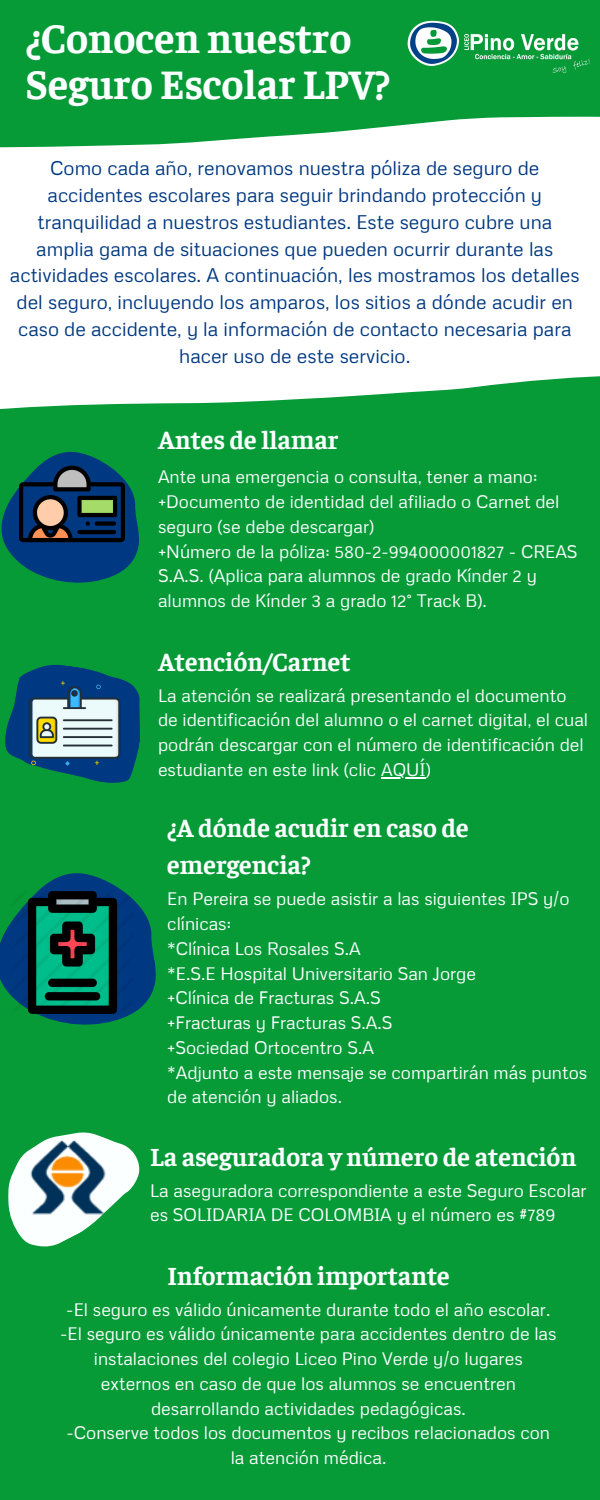
<style>
.page{position:relative;width:600px;height:1500px;background:#079b38}
.page>*{position:absolute;margin:0;border:0;box-sizing:border-box;transform-origin:0 0}
.t1{font:700 41.7px/45.8px "Faustina";color:#fcffff}
.t2{font:700 26px/36.8px "Faustina";color:#fcffff}
.t3{font:19.7px/26.7px "Metrophobic";color:#003881;text-align:center}
.t4{font:18px/24.8px "Metrophobic";color:#fcffff}
</style>
<div class="page">
<svg style="left:0;top:116px;width:600px;height:293px;background:#e5f4ea"></svg>
<img style="left:407px;top:20px;width:183px;height:53px">
<svg style="left:0;top:873px;width:156px;height:152px"></svg>
<img style="left:11px;top:891px;width:122px;height:123px">
<svg style="left:1px;top:479px;width:138px;height:104px"></svg>
<img style="left:19px;top:451px;width:105px;height:105px">
<svg style="left:10px;top:1144px;width:130px;height:103px"></svg>
<img style="left:8px;top:1132px;width:114px;height:85px">
<svg style="left:5px;top:664px;width:135px;height:119px"></svg>
<img style="left:27px;top:674px;width:96px;height:96px">
<hr style="left:381px;top:777px;width:45px;height:2px;background:#fcffff">
<p class="t1" style="left:26px;top:13px;width:365px">¿Conocen nuestro<br>Seguro Escolar LPV?</p>
<p class="t3" style="left:10px;top:154px;width:571px">Como cada año, renovamos nuestra póliza de seguro de accidentes escolares para seguir brindando protección y tranquilidad a nuestros estudiantes. Este seguro cubre una amplia gama de situaciones que pueden ocurrir durante las actividades escolares. A continuación, les mostramos los detalles del seguro, incluyendo los amparos, los sitios a dónde acudir en caso de accidente, y la información de contacto necesaria para hacer uso de este servicio.</p>
<p class="t2" style="left:158px;top:420px;width:182px">Antes de llamar</p>
<p class="t4" style="left:158px;top:464px;width:381px">Ante una emergencia o consulta, tener a mano:</p>
<p class="t4" style="left:158px;top:489px;width:403px">+Documento de identidad del afiliado o Carnet del seguro (se debe descargar)</p>
<p class="t4" style="left:158px;top:538px;width:421px">+Número de la póliza: 580-2-994000001827 - CREAS<br>S.A.S. (Aplica para alumnos de grado Kínder 2 y alumnos de Kínder 3 a grado 12° Track B).</p>
<p class="t2" style="left:158px;top:641px;width:194px">Atención/Carnet</p>
<p class="t4" style="left:158px;top:682px;width:432px">La atención se realizará presentando el documento de identificación del alumno o el carnet digital, el cual podrán descargar con el número de identificación del estudiante en este link (clic AQUÍ)</p>
<h2 class="t2" style="left:167px;top:808px;width:303px">¿A dónde acudir en caso de emergencia?</h2>
<p class="t4" style="left:167px;top:886px;width:404px">En Pereira se puede asistir a las siguientes IPS y/o clínicas:</p>
<h2 class="t4" style="left:167px;top:935px;width:195px">*Clínica Los Rosales S.A</h2>
<p class="t4" style="left:167px;top:960px;width:310px">*E.S.E Hospital Universitario San Jorge</p>
<p class="t4" style="left:167px;top:985px;width:215px">+Clínica de Fracturas S.A.S</p>
<p class="t4" style="left:167px;top:1010px;width:227px">+Fracturas y Fracturas S.A.S</p>
<p class="t4" style="left:167px;top:1034px;width:208px">+Sociedad Ortocentro S.A</p>
<p class="t4" style="left:167px;top:1059px;width:422px">*Adjunto a este mensaje se compartirán más puntos de atención y aliados.</p>
<p class="t2" style="left:150px;top:1137px;width:428px">La aseguradora y número de atención</p>
<p class="t4" style="left:150px;top:1177px;width:438px">La aseguradora correspondiente a este Seguro Escolar es SOLIDARIA DE COLOMBIA y el número es #789</p>
<p class="t2" style="left:167px;top:1256px;width:284px">Información importante</p>
<p class="t4" style="left:66px;top:1296px;width:486px">-El seguro es válido únicamente durante todo el año escolar.</p>
<h2 class="t4" style="left:60px;top:1321px;width:498px;text-align:center">-El seguro es válido únicamente para accidentes dentro de las instalaciones del colegio Liceo Pino Verde y/o lugares externos en caso de que los alumnos se encuentren</h2>
<p class="t4" style="left:151px;top:1395px;width:316px">desarrollando actividades pedagógicas.</p>
<h2 class="t4" style="left:67px;top:1420px;width:485px;text-align:center">-Conserve todos los documentos y recibos relacionados con la atención médica.</h2>
</div>
